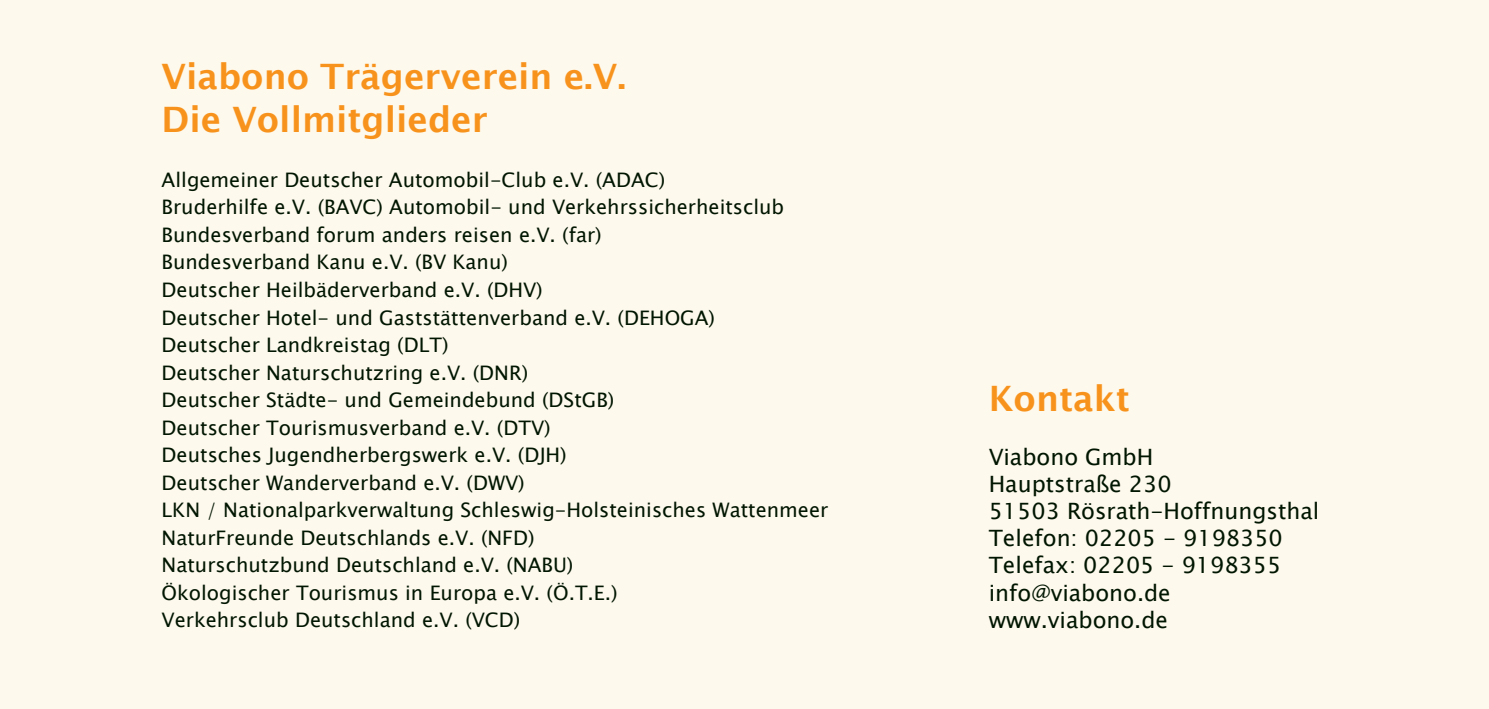
<style>
.page{position:relative;width:1489px;height:709px;background:#fff}
.page>*{position:absolute;margin:0;border:0;box-sizing:border-box;transform-origin:0 0}
.t1{font:600 35px/42.5px "Lucida Sans";color:#f7931d}
.t2{font:22.5px/27px "Lucida Sans Unicode";color:#011600}
.t3{font:20px/27.5px "Lucida Sans Unicode";color:#011600}
</style>
<div class="page">
<div style="left:0;top:0;width:1488px;height:709px;background:#fef9ed"></div>
<h1 class="t1" style="left:162px;top:55px;width:466px">Viabono Trägerverein e.V.<br>Die Vollmitglieder</h1>
<p class="t3" style="left:162px;top:166px;width:668px">Allgemeiner Deutscher Automobil-Club e.V. (ADAC)<br>Bruderhilfe e.V. (BAVC) Automobil- und Verkehrssicherheitsclub Bundesverband forum anders reisen e.V. (far)<br>Bundesverband Kanu e.V. (BV Kanu)<br>Deutscher Heilbäderverband e.V. (DHV)<br>Deutscher Hotel- und Gaststättenverband e.V. (DEHOGA)<br>Deutscher Landkreistag (DLT)<br>Deutscher Naturschutzring e.V. (DNR)<br>Deutscher Städte- und Gemeindebund (DStGB)<br>Deutscher Tourismusverband e.V. (DTV)<br>Deutsches Jugendherbergswerk e.V. (DJH)<br>Deutscher Wanderverband e.V. (DWV)<br>LKN / Nationalparkverwaltung Schleswig-Holsteinisches Wattenmeer NaturFreunde Deutschlands e.V. (NFD)<br>Naturschutzbund Deutschland e.V. (NABU)<br>Ökologischer Tourismus in Europa e.V. (Ö.T.E.)<br>Verkehrsclub Deutschland e.V. (VCD)</p>
<h1 class="t1" style="left:988px;top:377px;width:143px">Kontakt</h1>
<p class="t2" style="left:988px;top:444px;width:332px">Viabono GmbH<br>Hauptstraße 230<br>51503 Rösrath-Hoffnungsthal<br>Telefon: 02205 - 9198350<br>Telefax: 02205 - 9198355 info@viabono.de www.viabono.de</p>
</div>
